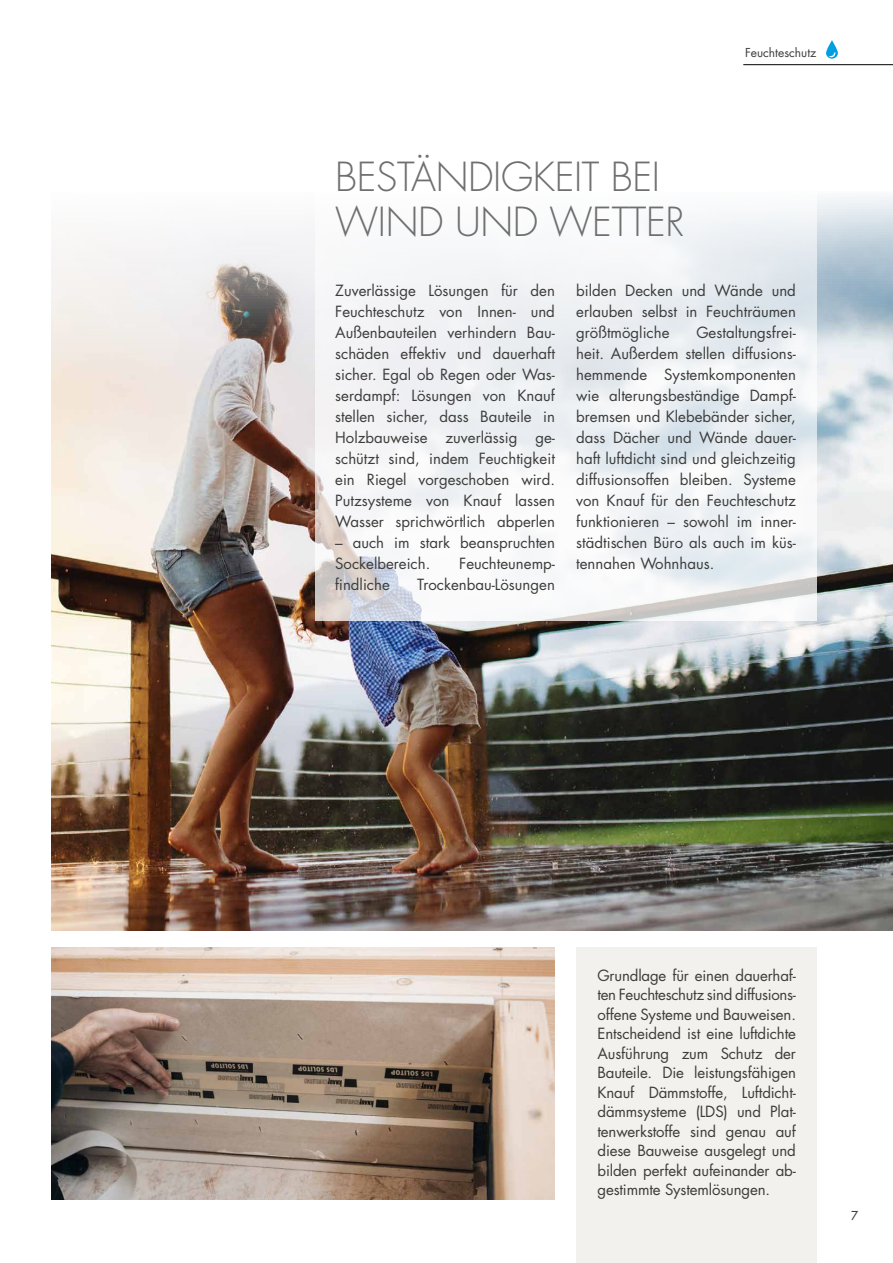
<style>
.page{position:relative;width:893px;height:1263px;background:#fff}
.page>*{position:absolute;margin:0;border:0;box-sizing:border-box;transform-origin:0 0}
.t1{font:300 39px/45px "Futura Std";letter-spacing:-.01em;color:#706f6f}
.t2{font:15px/21px "Futura Std";color:#3c3c3b;text-align:justify}
.t3{font:12px "Futura Std";color:#3c3c3b}
.t4{font:500 12px "Futura Std";color:#3c3c3b}
</style>
<div class="page">
<img style="left:51px;top:197px;width:842px;height:733px">
<svg style="left:315px;top:197px;width:501px;height:424px;fill:#f2f3f5"></svg>
<hr style="left:743px;top:64px;width:150px;height:1px;background:#000">
<img style="left:51px;top:947px;width:504px;height:252px">
<div style="left:576px;top:947px;width:241px;height:316px;background:#f3f1ed"></div>
<svg style="left:826px;top:40px;width:12px;height:19px"></svg>
<h1 class="t1" style="left:335px;top:156px;width:351px">BESTÄNDIGKEIT BEI<br>WIND UND WETTER</h1>
<p class="t3" style="left:745px;top:45px;width:73px">Feuchteschutz</p>
<p class="t2" style="left:335px;top:280px;width:221px">Zuverlässige Lösungen für den Feuchteschutz von Innen- und Außenbauteilen verhindern Bau&shy;schäden effektiv und dauerhaft sicher. Egal ob Regen oder Was&shy;serdampf: Lösungen von Knauf stellen sicher, dass Bauteile in Holzbauweise zuverlässig ge&shy;schützt sind, indem Feuchtigkeit ein Riegel vorgeschoben wird.<br>Putzsysteme von Knauf lassen Wasser sprichwörtlich abperlen</p>
<p class="t2" style="left:335px;top:532px;width:221px">– auch im stark beanspruchten<br>Sockelbereich.</p>
<p class="t2" style="left:459px;top:553px;width:97px">Feuchteunemp-</p>
<p class="t2" style="left:335px;top:574px;width:56px">findliche</p>
<p class="t2" style="left:417px;top:574px;width:139px">Trockenbau-Lösungen</p>
<p class="t2" style="left:576px;top:280px;width:221px">bilden Decken und Wände und erlauben selbst in Feuchträumen größtmögliche</p>
<p class="t2" style="left:576px;top:322px;width:221px;text-indent:120px">Gestaltungsfrei&shy;heit. Außerdem stellen diffusions&shy;hemmende Systemkomponenten wie alterungsbeständige Dampf&shy;bremsen und Klebebänder sicher, dass Dächer und Wände dauer&shy;haft luftdicht sind und gleichzeitig diffusionsoffen bleiben. Systeme von Knauf für den Feuchteschutz funktionieren – sowohl im inner&shy;städtischen Büro als auch im küs&shy;tennahen Wohnhaus.</p>
<p class="t2" style="left:597px;top:966px;width:200px;line-height:19.5px">Grundlage für einen dauerhaf&shy;ten Feuchteschutz sind diffusions&shy;offene Systeme und Bauweisen.<br>Entscheidend ist eine luftdichte Ausführung zum Schutz der Bauteile. Die leistungsfähigen Knauf Dämmstoffe, Luftdicht&shy;dämmsysteme (LDS) und Plat&shy;tenwerkstoffe sind genau auf diese Bauweise ausgelegt und bilden perfekt aufeinander ab&shy;gestimmte Systemlösungen.</p>
<p class="t4" style="left:851px;top:1208px;width:8px">7</p>
</div>
